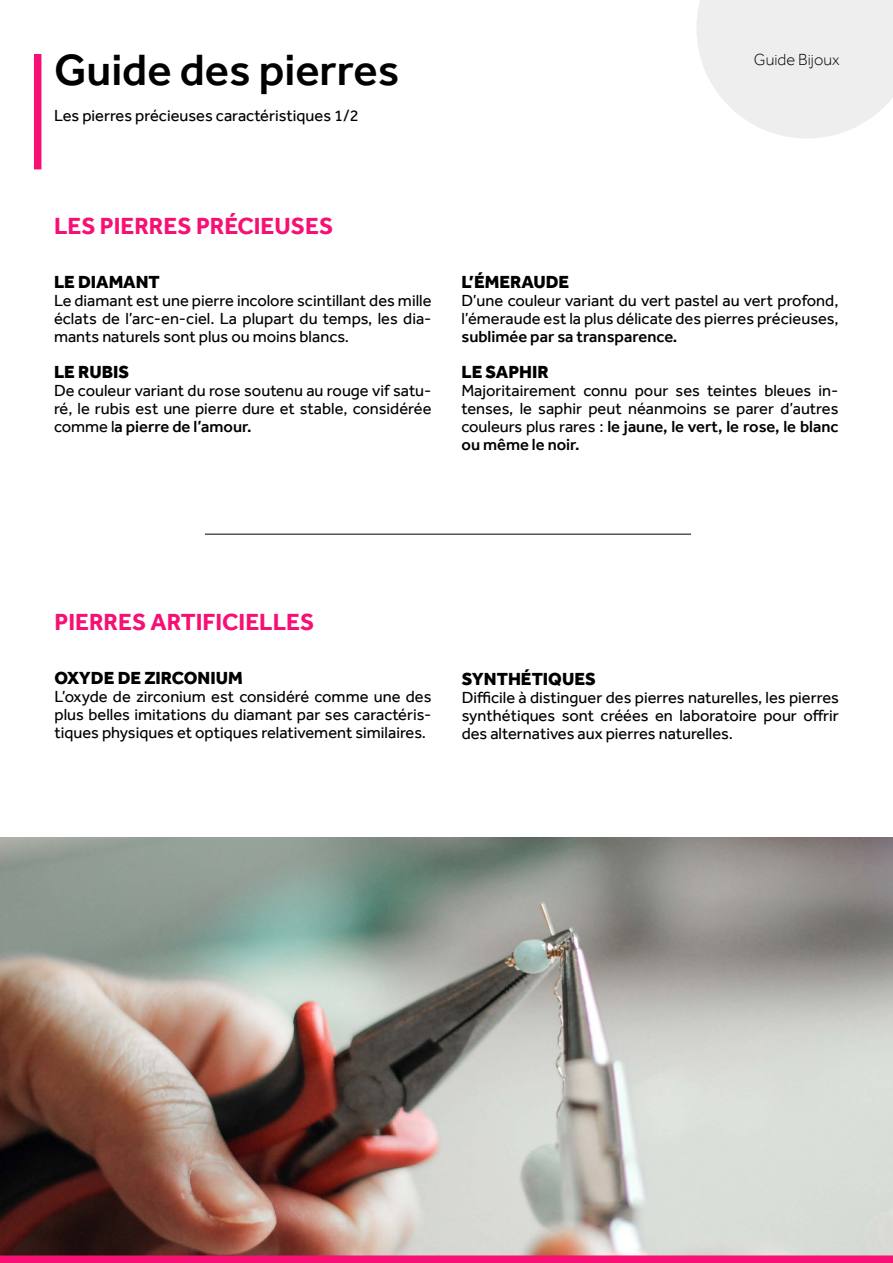
<style>
.page{position:relative;width:893px;height:1263px;background:#fff}
.page>*{position:absolute;margin:0;border:0;box-sizing:border-box;transform-origin:0 0}
.t1{font:500 45px "Effra";color:#000}
.t2{font:700 24px "Effra";color:#f71073}
.t3{font:800 18px "Effra";color:#000}
.t4{font:16.5px/18px "Effra";color:#000;text-align:justify}
.t5{font:500 16.5px "Effra";color:#000}
.t6{font:300 16.5px "Effra";color:#000}
.s1{font-weight:500}
</style>
<div class="page">
<svg style="left:697px;top:0;width:196px;height:138px;background:#f0f0f0"></svg>
<div style="left:34px;top:54px;width:7px;height:115px;background:#f71073"></div>
<img style="left:0;top:837px;width:893px;height:418px">
<div style="left:0;top:1255px;width:893px;height:8px;background:#f71073"></div>
<hr style="left:205px;top:534px;width:486px;height:1px;background:#000">
<h1 class="t1" style="left:54px;top:43px;width:347px">Guide des pierres</h1>
<p class="t4" style="left:54px;top:106px;width:306px">Les pierres précieuses caractéristiques 1/2</p>
<p class="t6" style="left:754px;top:49px;width:87px">Guide Bijoux</p>
<h2 class="t2" style="left:54px;top:212px;width:281px">LES PIERRES PRÉCIEUSES</h2>
<p class="t3" style="left:54px;top:271px;width:107px">LE DIAMANT</p>
<p class="t4" style="left:54px;top:291px;width:379px">Le diamant est une pierre incolore scintillant des mille éclats de l’arc-en-ciel. La plupart du temps, les dia&shy;mants naturels sont plus ou moins blancs.</p>
<p class="t3" style="left:54px;top:361px;width:77px">LE RUBIS</p>
<p class="t4" style="left:54px;top:381px;width:379px">De couleur variant du rose soutenu au rouge vif satu&shy;ré, le rubis est une pierre dure et stable, considérée comme l<span class="s1">a pierre de l’amour.</span></p>
<p class="t3" style="left:461px;top:271px;width:109px">L’ÉMERAUDE</p>
<p class="t4" style="left:461px;top:291px;width:379px">D’une couleur variant du vert pastel au vert profond, l’émeraude est la plus délicate des pierres précieuses,</p>
<p class="t5" style="left:461px;top:327px;width:217px">sublimée par sa transparence.</p>
<p class="t3" style="left:461px;top:361px;width:89px">LE SAPHIR</p>
<p class="t4" style="left:461px;top:381px;width:379px">Majoritairement connu pour ses teintes bleues in&shy;tenses, le saphir peut néanmoins se parer d’autres couleurs plus rares : <span class="s1">le jaune, le vert, le rose, le blanc ou même le noir.</span></p>
<h2 class="t2" style="left:54px;top:608px;width:261px">PIERRES ARTIFICIELLES</h2>
<p class="t3" style="left:54px;top:667px;width:190px">OXYDE DE ZIRCONIUM</p>
<p class="t4" style="left:54px;top:687px;width:378px">L’oxyde de zirconium est considéré comme une des plus belles imitations du diamant par ses caractéris&shy;tiques physiques et optiques relativement similaires.</p>
<p class="t3" style="left:462px;top:668px;width:135px">SYNTHÉTIQUES</p>
<p class="t4" style="left:462px;top:688px;width:379px">Difficile à distinguer des pierres naturelles, les pierres synthétiques sont créées en laboratoire pour offrir des alternatives aux pierres naturelles.</p>
</div>
